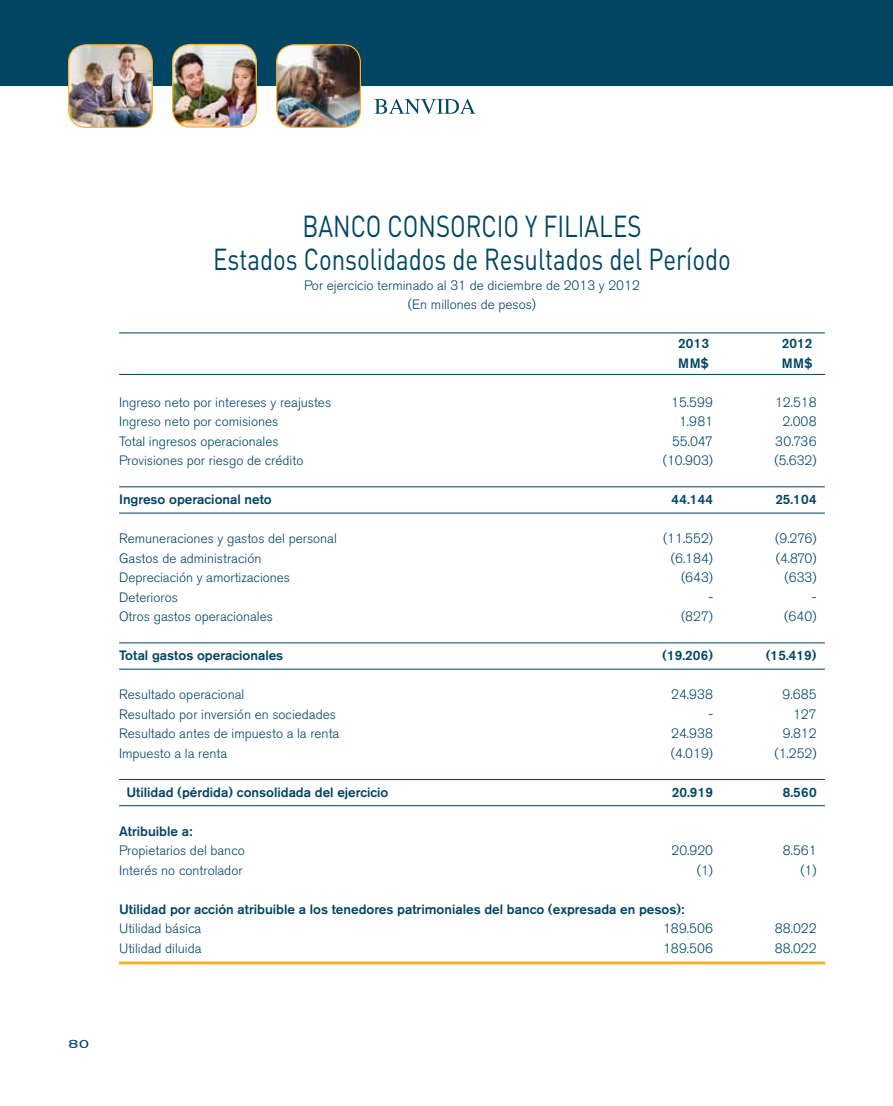
<style>
.page{position:relative;width:893px;height:1106px;background:#fff}
.page>*{position:absolute;margin:0;border:0;box-sizing:border-box;transform-origin:0 0}
.t1{font:30px/33px "DIN Regular";color:#004564;text-align:center;scale:.8 1}
.t2{font:300 13.5px/19.5px "Akzidenz Grotesk BE";color:#004564;text-align:center}
.t3{font:500 13.5px "Akzidenz Grotesk BE";color:#004564}
.t4{font:12px "Akzidenz Grotesk BE";color:#004564;scale:1.5 1}
</style>
<div class="page">
<svg style="left:374px;top:99px;width:101px;height:15px"></svg>
<div style="left:0;top:0;width:893px;height:86px;background:#004564"></div>
<img style="left:69px;top:45px;width:83px;height:82px">
<div style="left:68px;top:44px;width:85px;height:84px;border:1px solid #f8b322;border-radius:17px"></div>
<img style="left:277px;top:45px;width:83px;height:82px">
<div style="left:276px;top:44px;width:85px;height:84px;border:1px solid #f8b322;border-radius:17px"></div>
<img style="left:173px;top:44px;width:83px;height:82px">
<div style="left:172px;top:44px;width:85px;height:84px;border:1px solid #f8b322;border-radius:17px"></div>
<hr style="left:119px;top:332px;width:706px;height:1px;background:#004564">
<hr style="left:119px;top:374px;width:706px;height:1px;background:#004564">
<hr style="left:119px;top:486px;width:706px;height:1px;background:#004564">
<hr style="left:119px;top:513px;width:706px;height:1px;background:#004564">
<hr style="left:119px;top:642px;width:706px;height:1px;background:#004564">
<hr style="left:119px;top:669px;width:706px;height:1px;background:#004564">
<hr style="left:119px;top:779px;width:706px;height:1px;background:#004564">
<hr style="left:119px;top:805px;width:706px;height:1px;background:#004564">
<hr style="left:119px;top:961px;width:706px;height:3px;background:#f8b322">
<h1 class="t1" style="left:213px;top:209px;width:649px">BANCO CONSORCIO Y FILIALES<br>Estados Consolidados de Resultados del Período</h1>
<p class="t2" style="left:304px;top:275px;width:337px">Por ejercicio terminado al 31 de diciembre de 2013 y 2012 (En millones de pesos)</p>
<p class="t3" style="left:678px;top:335px;width:32px">2013</p>
<p class="t3" style="left:782px;top:335px;width:32px">2012</p>
<p class="t3" style="left:678px;top:354px;width:32px">MM$</p>
<p class="t3" style="left:782px;top:354px;width:32px">MM$</p>
<p class="t2" style="left:119px;top:392px;width:214px">Ingreso neto por intereses y reajustes</p>
<p class="t2" style="left:671px;top:392px;width:43px">15.599</p>
<p class="t2" style="left:775px;top:392px;width:43px">12.518</p>
<p class="t2" style="left:119px;top:412px;width:161px">Ingreso neto por comisiones</p>
<p class="t2" style="left:679px;top:412px;width:36px">1.981</p>
<p class="t2" style="left:783px;top:412px;width:36px">2.008</p>
<p class="t2" style="left:119px;top:431px;width:161px">Total ingresos operacionales</p>
<p class="t2" style="left:672px;top:431px;width:43px">55.047</p>
<p class="t2" style="left:775px;top:431px;width:43px">30.736</p>
<p class="t2" style="left:119px;top:451px;width:186px">Provisiones por riesgo de crédito</p>
<p class="t2" style="left:663px;top:451px;width:52px">(10.903)</p>
<p class="t2" style="left:774px;top:451px;width:44px">(5.632)</p>
<p class="t3" style="left:119px;top:491px;width:154px">Ingreso operacional neto</p>
<p class="t3" style="left:671px;top:491px;width:43px">44.144</p>
<p class="t3" style="left:775px;top:491px;width:43px">25.104</p>
<p class="t2" style="left:119px;top:529px;width:219px">Remuneraciones y gastos del personal</p>
<p class="t2" style="left:663px;top:529px;width:52px">(11.552)</p>
<p class="t2" style="left:775px;top:529px;width:43px">(9.276)</p>
<p class="t2" style="left:119px;top:548px;width:144px">Gastos de administración</p>
<p class="t2" style="left:671px;top:548px;width:44px">(6.184)</p>
<p class="t2" style="left:776px;top:548px;width:42px">(4.870)</p>
<p class="t2" style="left:119px;top:568px;width:173px">Depreciación y amortizaciones</p>
<p class="t2" style="left:681px;top:568px;width:34px">(643)</p>
<p class="t2" style="left:785px;top:568px;width:34px">(633)</p>
<p class="t2" style="left:119px;top:587px;width:60px">Deterioros</p>
<p class="t2" style="left:708px;top:587px;width:6px">-</p>
<p class="t2" style="left:812px;top:587px;width:6px">-</p>
<p class="t2" style="left:119px;top:607px;width:155px">Otros gastos operacionales</p>
<p class="t2" style="left:681px;top:607px;width:34px">(827)</p>
<p class="t2" style="left:784px;top:607px;width:34px">(640)</p>
<p class="t3" style="left:119px;top:647px;width:166px">Total gastos operacionales</p>
<p class="t3" style="left:662px;top:647px;width:52px">(19.206)</p>
<p class="t3" style="left:766px;top:647px;width:52px">(15.419)</p>
<p class="t2" style="left:119px;top:685px;width:127px">Resultado operacional</p>
<p class="t2" style="left:671px;top:685px;width:43px">24.938</p>
<p class="t2" style="left:783px;top:685px;width:36px">9.685</p>
<p class="t2" style="left:119px;top:704px;width:218px">Resultado por inversión en sociedades</p>
<p class="t2" style="left:708px;top:704px;width:6px">-</p>
<p class="t2" style="left:793px;top:704px;width:25px">127</p>
<p class="t2" style="left:119px;top:724px;width:222px">Resultado antes de impuesto a la renta</p>
<p class="t2" style="left:671px;top:724px;width:43px">24.938</p>
<p class="t2" style="left:783px;top:724px;width:35px">9.812</p>
<p class="t2" style="left:119px;top:743px;width:110px">Impuesto a la renta</p>
<p class="t2" style="left:671px;top:743px;width:44px">(4.019)</p>
<p class="t2" style="left:774px;top:743px;width:44px">(1.252)</p>
<p class="t3" style="left:126px;top:783px;width:264px">Utilidad (pérdida) consolidada del ejercicio</p>
<p class="t3" style="left:672px;top:783px;width:43px">20.919</p>
<p class="t3" style="left:783px;top:783px;width:35px">8.560</p>
<p class="t3" style="left:119px;top:822px;width:75px">Atribuible a:</p>
<p class="t2" style="left:119px;top:841px;width:127px">Propietarios del banco</p>
<p class="t2" style="left:671px;top:841px;width:43px">20.920</p>
<p class="t2" style="left:783px;top:841px;width:35px">8.561</p>
<p class="t2" style="left:119px;top:860px;width:125px">Interés no controlador</p>
<p class="t2" style="left:697px;top:860px;width:18px">(1)</p>
<p class="t2" style="left:800px;top:860px;width:18px">(1)</p>
<p class="t3" style="left:119px;top:900px;width:567px">Utilidad por acción atribuible a los tenedores patrimoniales del banco (expresada en pesos):</p>
<p class="t2" style="left:119px;top:919px;width:84px">Utilidad básica</p>
<p class="t2" style="left:663px;top:919px;width:52px">189.506</p>
<p class="t2" style="left:775px;top:919px;width:43px">88.022</p>
<p class="t2" style="left:119px;top:938px;width:84px">Utilidad diluida</p>
<p class="t2" style="left:663px;top:938px;width:52px">189.506</p>
<p class="t2" style="left:775px;top:938px;width:43px">88.022</p>
<p class="t4" style="left:68px;top:1037px;width:16px">80</p>
</div>
